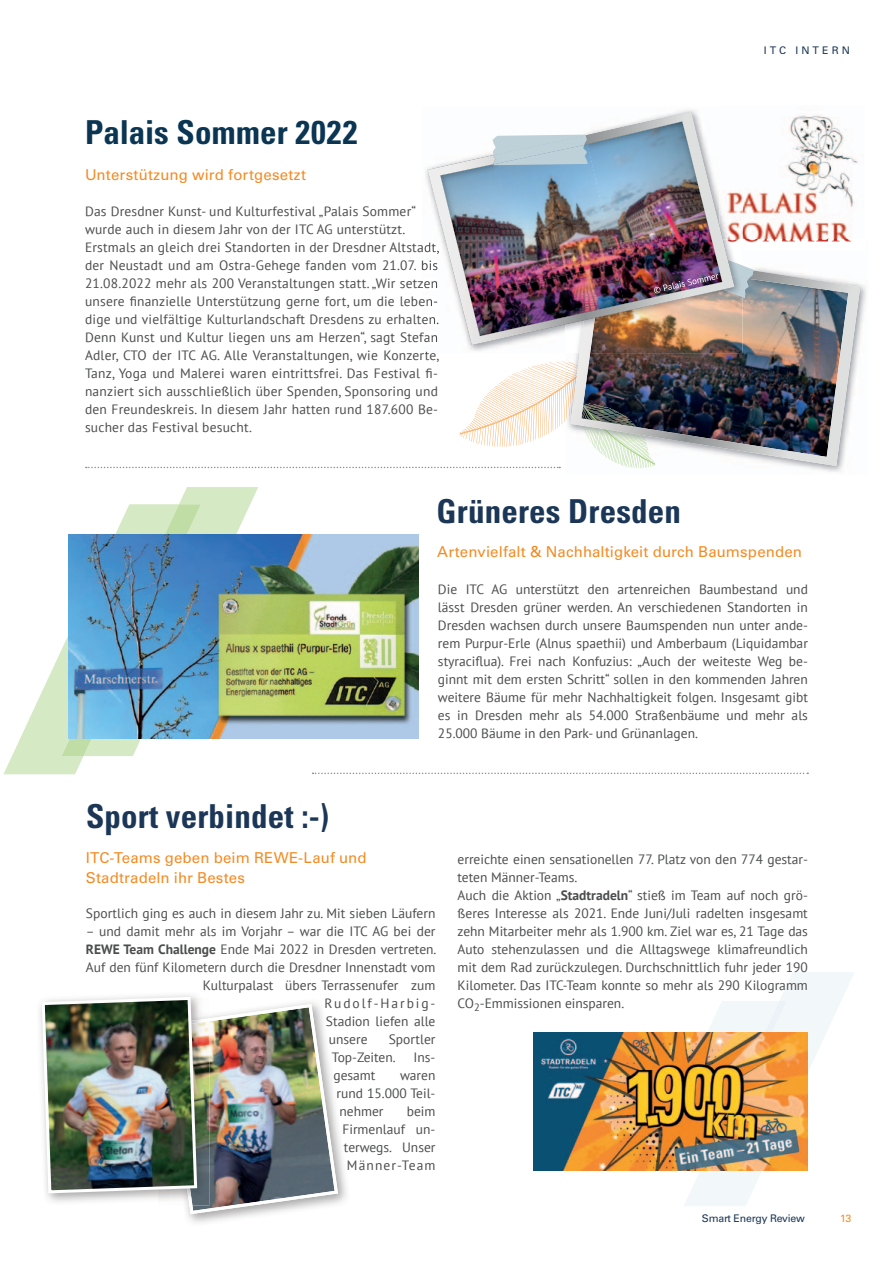
<style>
.page{position:relative;width:893px;height:1263px;background:#fff}
.page>*{position:absolute;margin:0;border:0;box-sizing:border-box;transform-origin:0 0}
.t1{font:700 condensed 33px "Univers LT";letter-spacing:.005em;color:#1b3656}
.t2{font:700 condensed 33px "Univers LT";letter-spacing:.005em;color:#0a3553}
.t3{font:500 15px/19.5px "Univers CE";letter-spacing:.01em;color:#f38b24}
.t4{font:13.5px/18px "PT Sans";color:#4b4c4d}
.t5{font:13.5px "PT Sans";letter-spacing:.14em;color:#4b4c4d}
.t6{font:500 10.5px "Univers CE";letter-spacing:-.02em;color:#1b3656}
.t7{font:500 10.5px "Univers CE";letter-spacing:.3em;color:#1b3656}
.t8{font:500 10.5px "Univers CE";color:#f38b24}
.s1{font-weight:700}
</style>
<div class="page">
<img style="left:187px;top:1130px;width:160px;height:93px">
<svg style="left:650px;top:972px;width:204px;height:234px"></svg>
<svg style="left:179px;top:487px;width:79px;height:252px;fill:#d5e9c5"></svg>
<svg style="left:3px;top:649px;width:81px;height:125px;fill:#d5e9c6"></svg>
<svg style="left:62px;top:504px;width:139px;height:252px"></svg>
<img style="left:742px;top:114px;width:116px;height:126px">
<img style="left:754px;top:240px;width:98px;height:2px">
<img style="left:575px;top:270px;width:285px;height:196px">
<img style="left:735px;top:192px;width:7px;height:46px">
<img style="left:595px;top:298px;width:147px;height:55px">
<img style="left:575px;top:345px;width:5px;height:8px">
<img style="left:580px;top:345px;width:15px;height:8px">
<img style="left:422px;top:245px;width:6px;height:8px">
<img style="left:422px;top:260px;width:6px;height:11px">
<img style="left:422px;top:281px;width:6px;height:8px">
<img style="left:422px;top:299px;width:6px;height:8px">
<img style="left:422px;top:317px;width:6px;height:8px">
<img style="left:422px;top:332px;width:6px;height:11px">
<img style="left:428px;top:112px;width:307px;height:233px">
<svg style="left:493px;top:135px;width:95px;height:30px;background:#bccfd7"></svg>
<img style="left:69px;top:535px;width:350px;height:203px">
<img style="left:40px;top:990px;width:298px;height:224px">
<img style="left:534px;top:1032px;width:274px;height:138px">
<svg style="left:86px;top:356px;width:569px;height:112px"></svg>
<svg style="left:313px;top:772px;width:495px;height:2px"></svg>
<img style="left:654px;top:238px;width:100px;height:60px">
<h1 class="t2" style="left:85px;top:112px;width:274px">Palais Sommer 2022</h1>
<p class="t3" style="left:85px;top:165px;width:223px">Unterstützung wird fortgesetzt</p>
<p class="t4" style="left:85px;top:202px;width:356px">Das Dresdner Kunst- und Kulturfestival „Palais Sommer“ wurde auch in diesem Jahr von der ITC AG unterstützt.<br>Erstmals an gleich drei Standorten in der Dresdner Altstadt, der Neustadt und am Ostra-Gehege fanden vom 21.07. bis 21.08.2022 mehr als 200 Veranstaltungen statt. „Wir setzen unsere finanzielle Unterstützung gerne fort, um die leben&shy;dige und vielfältige Kulturlandschaft Dresdens zu erhalten.<br>Denn Kunst und Kultur liegen uns am Herzen“, sagt Stefan Adler, CTO der ITC AG. Alle Veranstaltungen, wie Konzerte, Tanz, Yoga und Malerei waren eintrittsfrei. Das Festival fi&shy;nanziert sich ausschließlich über Spenden, Sponsoring und den Freundeskreis. In diesem Jahr hatten rund 187.600 Be&shy;sucher das Festival besucht.</p>
<p class="t7" style="left:764px;top:44px;width:88px">ITC INTERN</p>
<h1 class="t1" style="left:437px;top:490px;width:246px">Grüneres Dresden</h1>
<p class="t3" style="left:437px;top:542px;width:366px">Artenvielfalt &amp; Nachhaltigkeit durch Baumspenden</p>
<h1 class="t1" style="left:86px;top:796px;width:245px">Sport verbindet :-)</h1>
<p class="t4" style="left:438px;top:580px;width:371px;text-align:justify">Die ITC AG unterstützt den artenreichen Baumbestand und lässt Dresden grüner werden. An verschiedenen Standorten in Dresden wachsen durch unsere Baumspenden nun unter ande&shy;rem Purpur-Erle (Alnus spaethii) und Amberbaum (Liquidambar styraciflua). Frei nach Konfuzius: „Auch der weiteste Weg be&shy;ginnt mit dem ersten Schritt“ sollen in den kommenden Jahren weitere Bäume für mehr Nachhaltigkeit folgen. Insgesamt gibt es in Dresden mehr als 54.000 Straßenbäume und mehr als 25.000 Bäume in den Park- und Grünanlagen.</p>
<p class="t3" style="left:86px;top:849px;width:282px">ITC-Teams geben beim REWE-Lauf und<br>Stadtradeln ihr Bestes</p>
<p class="t4" style="left:86px;top:904px;width:351px">Sportlich ging es auch in diesem Jahr zu. Mit sieben Läufern</p>
<p class="t4" style="left:86px;top:922px;width:351px">– und damit mehr als im Vorjahr – war die ITC AG bei der</p>
<p class="t4" style="left:86px;top:940px;width:352px"><span class="s1">REWE Team Challenge</span> Ende Mai 2022 in Dresden vertreten.</p>
<p class="t4" style="left:86px;top:958px;width:351px">Auf den fünf Kilometern durch die Dresdner Innenstadt vom</p>
<p class="t4" style="left:203px;top:976px;width:234px">Kulturpalast übers Terrassenufer zum</p>
<p class="t5" style="left:324px;top:995px;width:113px">Rudolf-Harbig-</p>
<p class="t4" style="left:326px;top:1012px;width:111px">Stadion liefen alle</p>
<p class="t4" style="left:329px;top:1030px;width:40px">unsere</p>
<p class="t4" style="left:332px;top:1030px;width:105px;text-indent:57px">Sportler<br>Top-Zeiten.</p>
<p class="t4" style="left:414px;top:1048px;width:23px">Ins-</p>
<p class="t4" style="left:333px;top:1066px;width:44px">gesamt</p>
<p class="t4" style="left:336px;top:1066px;width:101px;text-align:justify;text-indent:64px">waren rund 15.000 Teil&shy;nehmer</p>
<p class="t4" style="left:342px;top:1102px;width:95px;text-align:right">beim<br>Firmenlauf un&shy;terwegs. Unser<br>Männer-Team</p>
<p class="t4" style="left:458px;top:850px;width:352px">erreichte einen sensationellen 77. Platz von den 774 gestar&shy;teten Männer-Teams.<br>Auch die Aktion „<span class="s1">Stadtradeln</span>“ stieß im Team auf noch grö&shy;ßeres Interesse als 2021. Ende Juni/Juli radelten insgesamt zehn Mitarbeiter mehr als 1.900 km. Ziel war es, 21 Tage das Auto stehenzulassen und die Alltagswege klimafreundlich mit dem Rad zurückzulegen. Durchschnittlich fuhr jeder 190<br>Kilometer. Das ITC-Team konnte so mehr als 290 Kilogramm CO<sub>2</sub>-Emmissionen einsparen.</p>
<p class="t6" style="left:702px;top:1212px;width:105px">Smart Energy Review</p>
<p class="t8" style="left:840px;top:1212px;width:13px">13</p>
</div>
